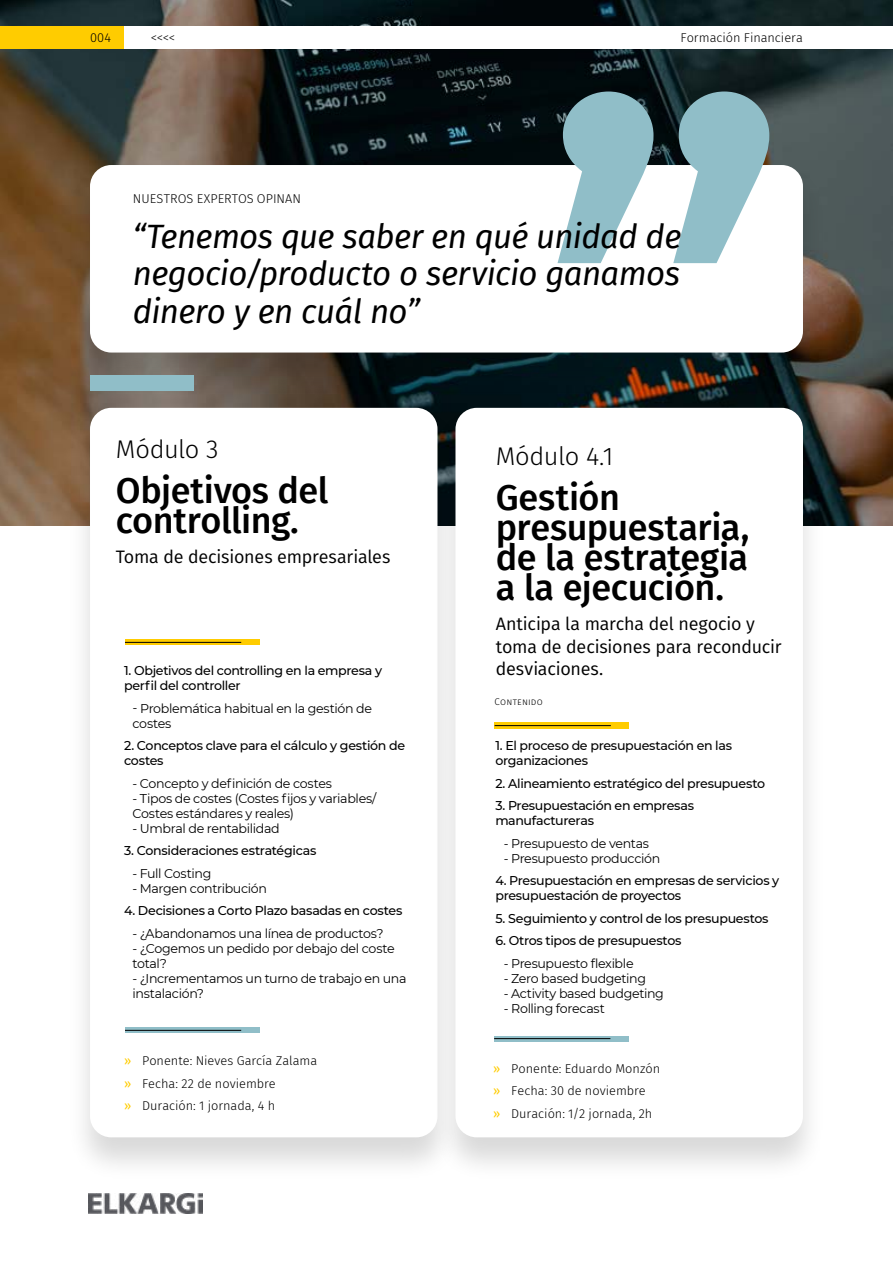
<style>
.page{position:relative;width:893px;height:1263px;background:#fff}
.page>*{position:absolute;margin:0;border:0;box-sizing:border-box;transform-origin:0 0}
.t1{font:500 36px/30px "Fira Sans";letter-spacing:-.01em;color:#000}
.t2{font:italic 33px/37.5px "Fira Sans";letter-spacing:-.02em;color:#000;text-align:justify}
.t3{font:300 25.5px "Fira Sans";letter-spacing:-.025em;color:#000}
.t4{font:18px/22.5px "Fira Sans";letter-spacing:-.01em;color:#000}
.t5{font:500 12.75px/15px "Montserrat";letter-spacing:-.025em;color:#000}
.t6{font:12.75px/15px "Montserrat";letter-spacing:-.025em;color:#000}
.t7{font:300 12.75px/22.5px "Fira Sans";color:#000}
.t8{font:300 9.75px "Fira Sans";letter-spacing:.02em;color:#000}
.s1{font-weight:400;color:#fc0}
</style>
<div class="page">
<img style="left:0;top:0;width:893px;height:525px">
<div style="left:67px;top:405px;width:393px;height:777px;background:#000;opacity:.15"></div>
<div style="left:90px;top:408px;width:347px;height:729px;background:#fff;border-radius:21px"></div>
<div style="left:432px;top:405px;width:394px;height:777px;background:#000;opacity:.15"></div>
<div style="left:455px;top:408px;width:348px;height:729px;background:#fff;border-radius:21px"></div>
<img style="left:88px;top:1193px;width:115px;height:20px">
<div style="left:67px;top:162px;width:759px;height:236px;background:#000;opacity:.15"></div>
<div style="left:90px;top:165px;width:713px;height:188px;background:#fff;border-radius:21px"></div>
<div style="left:90px;top:376px;width:104px;height:15px;background:#90bec8"></div>
<svg style="left:125px;top:1028px;width:135px;height:5px"></svg>
<hr style="left:125px;top:1030px;width:116px;height:1px;background:#000">
<svg style="left:494px;top:1036px;width:135px;height:5px"></svg>
<hr style="left:494px;top:1038px;width:116px;height:1px;background:#000">
<svg style="left:557px;top:92px;width:212px;height:171px"></svg>
<svg style="left:125px;top:640px;width:135px;height:5px"></svg>
<hr style="left:125px;top:642px;width:116px;height:1px;background:#000">
<svg style="left:495px;top:722px;width:134px;height:7px"></svg>
<hr style="left:495px;top:725px;width:116px;height:1px;background:#000">
<div style="left:0;top:26px;width:124px;height:23px;background:#fc0"></div>
<div style="left:124px;top:26px;width:769px;height:23px;background:#fff"></div>
<p class="t7" style="left:90px;top:26px;width:23px">004</p>
<p class="t7" style="left:151px;top:26px;width:26px">&lt;&lt;&lt;&lt;</p>
<p class="t7" style="left:680px;top:26px;width:124px">Formación Financiera</p>
<p class="t7" style="left:133px;top:187px;width:170px">NUESTROS EXPERTOS OPINAN</p>
<h2 class="t2" style="left:133px;top:216px;width:550px">“Tenemos que saber en qué unidad de negocio/producto o servicio ganamos dinero y en cuál no”</h2>
<h3 class="t3" style="left:116px;top:431px;width:104px">Módulo 3</h3>
<h1 class="t1" style="left:116px;top:473px;width:214px">Objetivos del controlling.</h1>
<h3 class="t4" style="left:116px;top:545px;width:276px">Toma de decisiones empresariales</h3>
<p class="t5" style="left:124px;top:662px;width:260px">1. Objetivos del controlling en la empresa y perfil del controller</p>
<p class="t6" style="left:133px;top:700px;width:241px">- Problemática habitual en la gestión de costes</p>
<p class="t5" style="left:124px;top:737px;width:283px">2. Conceptos clave para el cálculo y gestión de costes</p>
<p class="t6" style="left:133px;top:775px;width:201px">- Concepto y definición de costes</p>
<p class="t6" style="left:133px;top:790px;width:245px">- Tipos de costes (Costes fijos y variables/<br>Costes estándares y reales)</p>
<p class="t6" style="left:133px;top:820px;width:149px">- Umbral de rentabilidad</p>
<p class="t5" style="left:124px;top:842px;width:194px">3. Consideraciones estratégicas</p>
<p class="t6" style="left:133px;top:865px;width:80px">- Full Costing</p>
<p class="t6" style="left:133px;top:880px;width:136px">- Margen contribución</p>
<p class="t5" style="left:124px;top:902px;width:280px">4. Decisiones a Corto Plazo basadas en costes</p>
<p class="t6" style="left:133px;top:925px;width:253px">- ¿Abandonamos una línea de productos?</p>
<p class="t6" style="left:133px;top:940px;width:264px">- ¿Cogemos un pedido por debajo del coste total?</p>
<p class="t6" style="left:133px;top:970px;width:275px">- ¿Incrementamos un turno de trabajo en una instalación?</p>
<p class="t7" style="left:124px;top:1049px;width:195px"><span class="s1">»</span> Ponente: Nieves García Zalama <span class="s1">»</span> Fecha: 22 de noviembre<br><span class="s1">»</span> Duración: 1 jornada, 4 h</p>
<h3 class="t3" style="left:496px;top:438px;width:119px">Módulo 4.1</h3>
<h1 class="t1" style="left:496px;top:481px;width:255px">Gestión presupuestaria, de la estrategia a la ejecución.</h1>
<h3 class="t4" style="left:496px;top:612px;width:287px">Anticipa la marcha del negocio y toma de decisiones para reconducir desviaciones.</h3>
<p class="t8" style="left:495px;top:695px;width:50px">Contenido</p>
<p class="t5" style="left:495px;top:737px;width:238px">1. El proceso de presupuestación en las organizaciones</p>
<p class="t5" style="left:495px;top:775px;width:271px">2. Alineamiento estratégico del presupuesto</p>
<p class="t5" style="left:495px;top:797px;width:200px">3. Presupuestación en empresas manufactureras</p>
<p class="t6" style="left:504px;top:835px;width:147px">- Presupuesto de ventas</p>
<p class="t6" style="left:504px;top:850px;width:158px">- Presupuesto producción</p>
<p class="t5" style="left:495px;top:872px;width:286px">4. Presupuestación en empresas de servicios y presupuestación de proyectos</p>
<p class="t5" style="left:495px;top:910px;width:275px">5. Seguimiento y control de los presupuestos</p>
<p class="t5" style="left:495px;top:932px;width:188px">6. Otros tipos de presupuestos</p>
<p class="t6" style="left:504px;top:955px;width:131px">- Presupuesto flexible</p>
<p class="t6" style="left:504px;top:970px;width:144px">- Zero based budgeting</p>
<p class="t6" style="left:504px;top:985px;width:162px">- Activity based budgeting</p>
<p class="t6" style="left:504px;top:1000px;width:103px">- Rolling forecast</p>
<p class="t7" style="left:493px;top:1057px;width:168px"><span class="s1">»</span> Ponente: Eduardo Monzón <span class="s1">»</span> Fecha: 30 de noviembre<br><span class="s1">»</span> Duración: 1/2 jornada, 2h</p>
</div>
